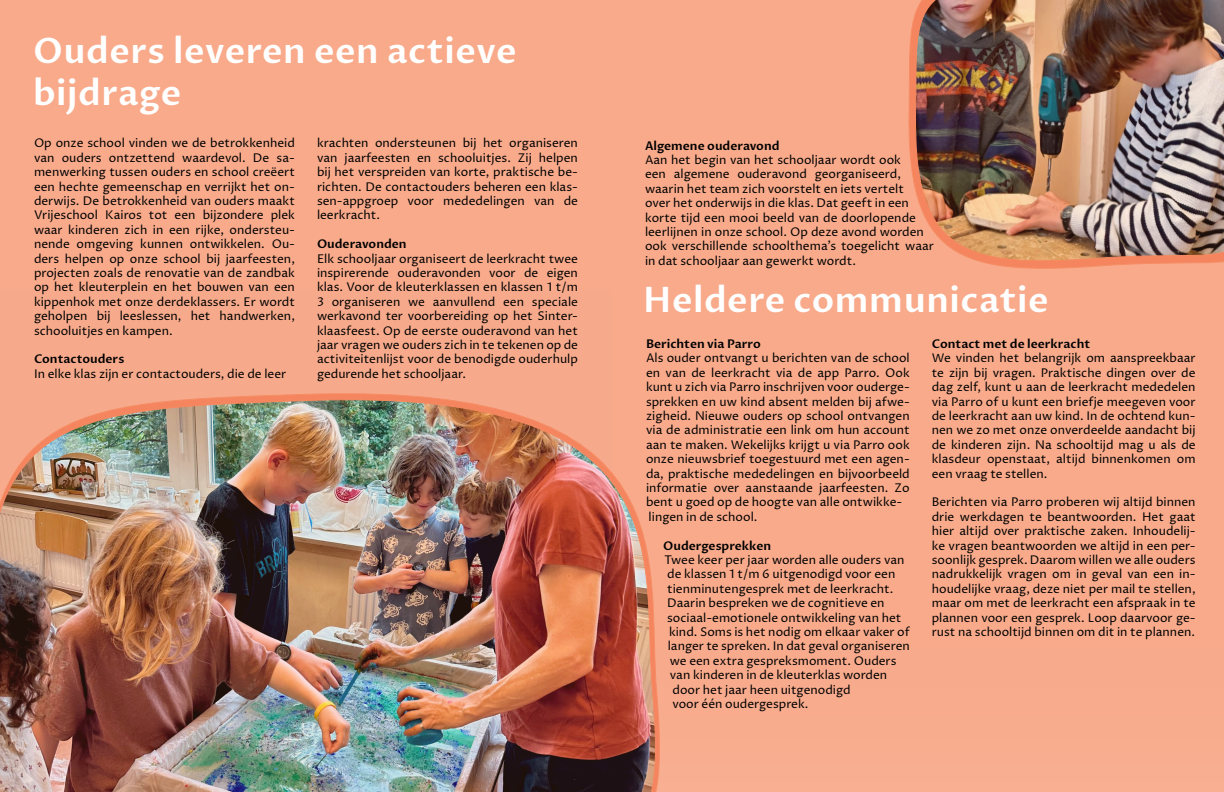
<style>
.page{position:relative;width:1224px;height:792px;background:#f8aa8b}
.page>*{position:absolute;margin:0;border:0;box-sizing:border-box;transform-origin:0 0}
.t1{font:600 35px/42px "Proza Libre";letter-spacing:.015em;color:#fff}
.t2{font:12px/14.4px "Proza Libre";color:#000;text-align:justify}
.t3{font:600 12px "Proza Libre";color:#000}
</style>
<div class="page">
<svg style="left:908px;top:21px;width:231px;height:248px"></svg>
<img style="left:0;top:398px;width:657px;height:394px">
<img style="left:913px;top:0;width:311px;height:264px">
<p class="t1" style="left:33px;top:31px;width:485px">Ouders leveren een actieve bijdrage</p>
<p class="t2" style="left:34px;top:136px;width:263px">Op onze school vinden we de betrokkenheid van ouders ontzettend waardevol. De sa&shy;menwerking tussen ouders en school creëert een hechte gemeenschap en verrijkt het on&shy;derwijs. De betrokkenheid van ouders maakt Vrijeschool Kairos tot een bijzondere plek waar kinderen zich in een rijke, ondersteu&shy;nende omgeving kunnen ontwikkelen. Ou&shy;ders helpen op onze school bij jaarfeesten, projecten zoals de renovatie van de zandbak op het kleuterplein en het bouwen van een kippenhok met onze derdeklassers. Er wordt geholpen bij leeslessen, het handwerken, schooluitjes en kampen.</p>
<p class="t3" style="left:34px;top:352px;width:92px">Contactouders</p>
<p class="t2" style="left:34px;top:367px;width:254px">In elke klas zijn er contactouders, die de leer</p>
<p class="t2" style="left:317px;top:136px;width:263px">krachten ondersteunen bij het organiseren van jaarfeesten en schooluitjes. Zij helpen bij het verspreiden van korte, praktische be&shy;richten. De contactouders beheren een klas&shy;sen-appgroep voor mededelingen van de leerkracht.</p>
<p class="t3" style="left:317px;top:237px;width:91px">Ouderavonden</p>
<p class="t2" style="left:317px;top:251px;width:263px">Elk schooljaar organiseert de leerkracht twee inspirerende ouderavonden voor de eigen klas. Voor de kleuterklassen en klassen 1 t/m 3 organiseren we aanvullend een speciale werkavond ter voorbereiding op het Sinter&shy;klaasfeest. Op de eerste ouderavond van het jaar vragen we ouders zich in te tekenen op de activiteitenlijst voor de benodigde ouderhulp gedurende het schooljaar.</p>
<p class="t3" style="left:645px;top:138px;width:136px">Algemene ouderavond</p>
<p class="t2" style="left:645px;top:153px;width:291px;text-align:left">Aan het begin van het schooljaar wordt ook<br>een algemene ouderavond georganiseerd, waarin het team zich voorstelt en iets vertelt<br>over het onderwijs in die klas. Dat geeft in een korte tijd een mooi beeld van de doorlopende leerlijnen in onze school. Op deze avond worden ook verschillende schoolthema’s toegelicht waar in dat schooljaar aan gewerkt wordt.</p>
<p class="t1" style="left:643px;top:279px;width:407px">Heldere communicatie</p>
<p class="t3" style="left:646px;top:336px;width:116px">Berichten via Parro</p>
<p class="t2" style="left:646px;top:351px;width:265px">Als ouder ontvangt u berichten van de school en van de leerkracht via de app Parro. Ook kunt u zich via Parro inschrijven voor ouderge&shy;sprekken en uw kind absent melden bij afwe&shy;zigheid. Nieuwe ouders op school ontvangen via de administratie een link om hun account aan te maken. Wekelijks krijgt u via Parro ook onze nieuwsbrief toegestuurd met een agen&shy;da, praktische mededelingen en bijvoorbeeld informatie over aanstaande jaarfeesten. Zo bent u goed op de hoogte van alle ontwikke-</p>
<p class="t2" style="left:649px;top:509px;width:110px">lingen in de school.</p>
<p class="t3" style="left:663px;top:538px;width:109px">Oudergesprekken</p>
<p class="t2" style="left:665px;top:553px;width:241px">Twee keer per jaar worden alle ouders van</p>
<p class="t2" style="left:667px;top:567px;width:230px">de klassen 1 t/m 6 uitgenodigd voor een</p>
<p class="t2" style="left:667px;top:581px;width:228px">tienminutengesprek met de leerkracht.</p>
<p class="t2" style="left:667px;top:596px;width:219px">Daarin bespreken we de cognitieve en</p>
<p class="t2" style="left:667px;top:610px;width:236px">sociaal-emotionele ontwikkeling van het</p>
<p class="t2" style="left:669px;top:625px;width:242px">kind. Soms is het nodig om elkaar vaker of</p>
<p class="t2" style="left:668px;top:639px;width:244px">langer te spreken. In dat geval organiseren</p>
<p class="t2" style="left:670px;top:653px;width:228px">we een extra gespreksmoment. Ouders</p>
<p class="t2" style="left:670px;top:668px;width:219px">van kinderen in de kleuterklas worden</p>
<p class="t2" style="left:673px;top:682px;width:180px">door het jaar heen uitgenodigd</p>
<p class="t2" style="left:673px;top:697px;width:137px">voor één oudergesprek.</p>
<p class="t3" style="left:932px;top:336px;width:160px">Contact met de leerkracht</p>
<p class="t2" style="left:932px;top:351px;width:265px">We vinden het belangrijk om aanspreekbaar te zijn bij vragen. Praktische dingen over de dag zelf, kunt u aan de leerkracht mededelen via Parro of u kunt een briefje meegeven voor de leerkracht aan uw kind. In de ochtend kun&shy;nen we zo met onze onverdeelde aandacht bij de kinderen zijn. Na schooltijd mag u als de klasdeur openstaat, altijd binnenkomen om een vraag te stellen.</p>
<p class="t2" style="left:932px;top:495px;width:265px">Berichten via Parro proberen wij altijd binnen drie werkdagen te beantwoorden. Het gaat hier altijd over praktische zaken. Inhoudelij&shy;ke vragen beantwoorden we altijd in een per&shy;soonlijk gesprek. Daarom willen we alle ouders nadrukkelijk vragen om in geval van een in&shy;houdelijke vraag, deze niet per mail te stellen, maar om met de leerkracht een afspraak in te plannen voor een gesprek. Loop daarvoor ge&shy;rust na schooltijd binnen om dit in te plannen.</p>
</div>
